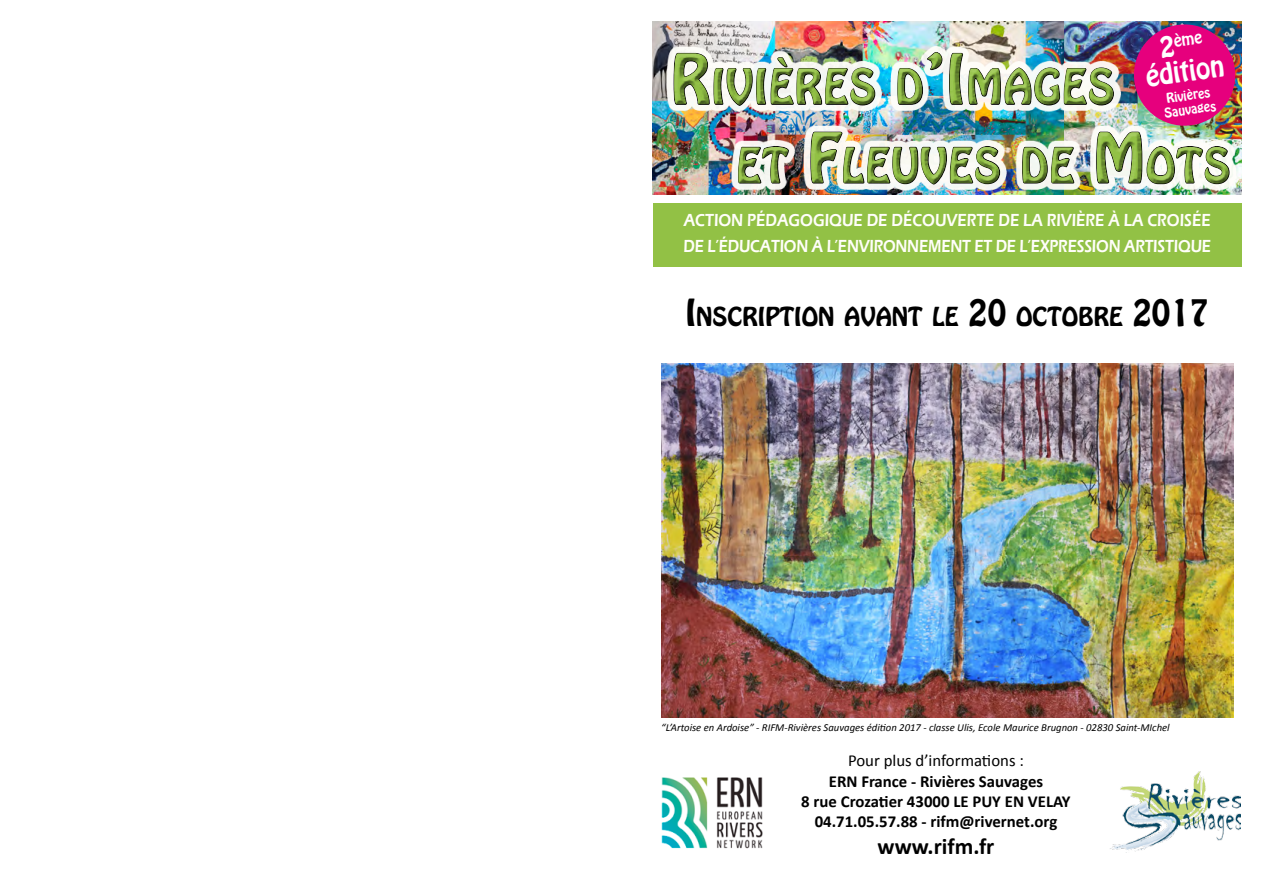
<style>
.page{position:relative;width:1263px;height:893px;background:#fff}
.page>*{position:absolute;margin:0;border:0;box-sizing:border-box;transform-origin:0 0}
.t1{font:42.6px/78.8px "Hobo Std";letter-spacing:.035em;color:#92c145;scale:.96 1}
.t2{font:25.8px "Hobo Std";color:#fff}
.t3{font:23.1px "Hobo Std";color:#000}
.t4{font:700 22.95px "Calibri";color:#000}
.t5{font:600 18px/25.8px "Eras ITC";letter-spacing:-.005em;color:#fffefa;scale:.85 1}
.t6{font:700 16.8px/20.1px "Calibri";color:#000;text-align:center}
.t7{font:16.8px "Calibri";color:#000}
.t8{font:15px "Hobo Std";color:#fff}
.t9{font:12px/14.4px "Hobo Std";color:#fff;text-align:center}
.t10{font:italic 10.65px "Calibri";color:#000}
.s1{font-size:25.8px}
.s2{font-size:60.9px}
.s3{font-size:33px}
</style>
<div class="page">
<img style="left:661px;top:364px;width:572px;height:354px">
<div style="left:653px;top:204px;width:589px;height:63px;background:#92c145"></div>
<img style="left:661px;top:777px;width:102px;height:72px">
<img style="left:1110px;top:771px;width:130px;height:82px">
<img style="left:653px;top:21px;width:589px;height:173px">
<div style="left:667px;top:45px;width:569px;height:146px;background:#fffefa;opacity:.95"></div>
<div style="left:668px;top:47px;width:566px;height:138px;background:#fff;opacity:.75"></div>
<div style="left:668px;top:51px;width:566px;height:138px;background:#000;opacity:.75"></div>
<div style="left:1134px;top:24px;width:101px;height:102px;background:#e6007d;border-radius:50%"></div>
<p class="t8" style="left:1158px;top:33px;width:45px;rotate:-8deg"><span class="s1">2</span>ème</p>
<h2 class="t2" style="left:1143px;top:59px;width:80px;rotate:-8deg">édition</h2>
<p class="t9" style="left:1161px;top:92px;width:54px;rotate:-8deg">Rivières<br>Sauvages</p>
<h1 class="t1" style="left:737px;top:48px;width:516px;text-indent:-65px"><span class="s2">R</span>IVIÈRES D<span class="s2">’I</span> MAGES<br>ET <span class="s2">F</span>LEUVES DE <span class="s2">M</span>OTS</h1>
<p class="t5" style="left:683px;top:207px;width:622px">ACTION PÉDAGOGIQUE DE DÉCOUVERTE DE LA RIVIÈRE À LA CROISÉE<br>DE L’ÉDUCATION À L’ENVIRONNEMENT ET DE L’EXPRESSION ARTISTIQUE</p>
<p class="t3" style="left:685px;top:301px;width:525px"><span class="s3">I</span>NSCRIPTION AVANT LE <span class="s3">20</span> OCTOBRE <span class="s3">2017</span></p>
<p class="t10" style="left:661px;top:720px;width:510px">“L’Artoise en Ardoise” - RIFM-Rivières Sauvages édition 2017 - classe Ulis, Ecole Maurice Brugnon - 02830 Saint-MIchel</p>
<p class="t7" style="left:848px;top:749px;width:177px">Pour plus d’informations :</p>
<p class="t6" style="left:801px;top:770px;width:271px">ERN France - Rivières Sauvages<br>8 rue Crozatier 43000 LE PUY EN VELAY<br>04.71.05.57.88 - rifm@rivernet.org</p>
<p class="t4" style="left:877px;top:830px;width:118px">www.rifm.fr</p>
</div>
